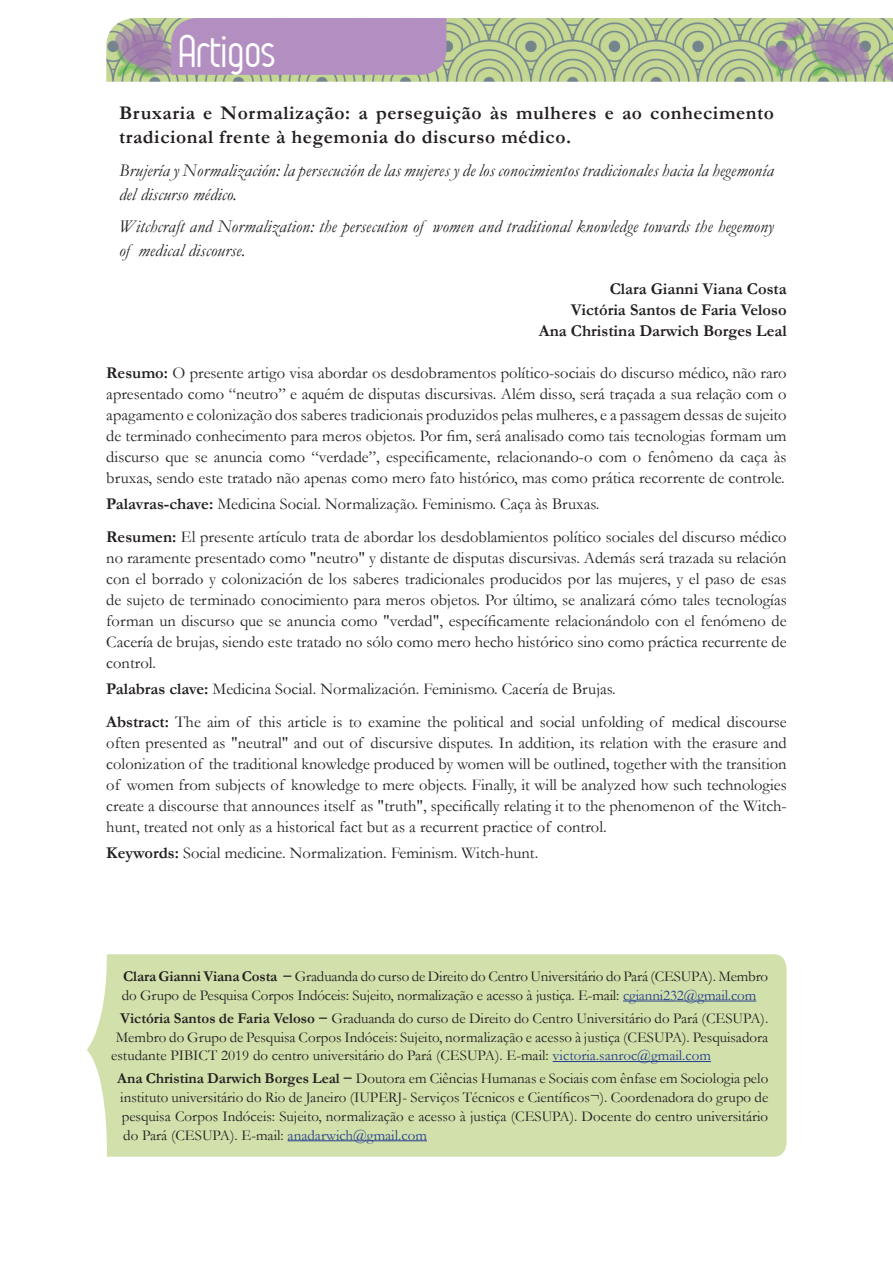
<style>
.page{position:relative;width:893px;height:1263px;background:#fff}
.page>*{position:absolute;margin:0;border:0;box-sizing:border-box;transform-origin:0 0}
.t1{font:45px "Leger";letter-spacing:-.01em;color:#fff}
.Título_Abertura{font:700 19.5px/24px "Garamond";letter-spacing:.03em;color:#231f20}
.Título_1-imgs{font:italic 18px/24px "Garamond";letter-spacing:.01em;color:#231f20}
.Resumo{font:16.5px/21px "Garamond";color:#231f20;text-align:justify}
.Nome_Autor{font:700 16.5px "Garamond";color:#231f20}
.t2{font:15px/18.8px "Garamond";color:#231f20}
.s1{font-weight:700}
.s2{color:#253f8e}
</style>
<div class="page">
<img style="left:106px;top:18px;width:787px;height:64px">
<div style="left:171px;top:18px;width:275px;height:57px;background:#b28fc0"></div>
<div style="left:87px;top:954px;width:700px;height:203px;background:#d2e0ac"></div>
<hr style="left:623px;top:1001px;width:133px;height:1px;background:#253f8e">
<hr style="left:553px;top:1061px;width:158px;height:1px;background:#253f8e">
<hr style="left:288px;top:1140px;width:139px;height:1px;background:#253f8e">
<p class="t1" style="left:179px;top:26px;width:98px">Artigos</p>
<p class="Título_Abertura" style="left:119px;top:101px;width:656px">Bruxaria e Normalização: a perseguição às mulheres e ao conhecimento tradicional frente à hegemonia do discurso médico.</p>
<p class="Título_1-imgs" style="left:119px;top:157px;width:656px">Brujería y Normalización: la persecución de las mujeres y de los conocimientos tradicionales hacia la hegemonía del discurso médico.</p>
<p class="Título_1-imgs" style="left:119px;top:214px;width:656px">Witchcraft and Normalization: the persecution of women and traditional knowledge towards the hegemony of medical discourse.</p>
<p class="Nome_Autor" style="left:610px;top:278px;width:178px">Clara Gianni Viana Costa</p>
<p class="Nome_Autor" style="left:571px;top:299px;width:217px">Victória Santos de Faria Veloso</p>
<p class="Nome_Autor" style="left:539px;top:320px;width:249px">Ana Christina Darwich Borges Leal</p>
<p class="Resumo" style="left:106px;top:362px;width:682px"><span class="s1">Resumo:</span> O presente artigo visa abordar os desdobramentos político-sociais do discurso médico, não raro apresentado como “neutro” e aquém de disputas discursivas. Além disso, será traçada a sua relação com o apagamento e colonização dos saberes tradicionais produzidos pelas mulheres, e a passagem dessas de sujeito de terminado conhecimento para meros objetos. Por fim, será analisado como tais tecnologias formam um discurso que se anuncia como “verdade”, especificamente, relacionando-o com o fenômeno da caça às bruxas, sendo este tratado não apenas como mero fato histórico, mas como prática recorrente de controle.</p>
<p class="Resumo" style="left:106px;top:492px;width:495px"><span class="s1">Palavras-chave:</span> Medicina Social. Normalização. Feminismo. Caça às Bruxas.</p>
<p class="Resumo" style="left:106px;top:526px;width:682px"><span class="s1">Resumen:</span> El presente artículo trata de abordar los desdoblamientos político sociales del discurso médico no raramente presentado como "neutro" y distante de disputas discursivas. Además será trazada su relación con el borrado y colonización de los saberes tradicionales producidos por las mujeres, y el paso de esas de sujeto de terminado conocimiento para meros objetos. Por último, se analizará cómo tales tecnologías forman un discurso que se anuncia como "verdad", específicamente relacionándolo con el fenómeno de Cacería de brujas, siendo este tratado no sólo como mero hecho histórico sino como práctica recurrente de control.</p>
<p class="Resumo" style="left:106px;top:677px;width:511px"><span class="s1">Palabras clave:</span> Medicina Social. Normalización. Feminismo. Cacería de Brujas.</p>
<p class="Resumo" style="left:106px;top:711px;width:682px"><span class="s1">Abstract:</span> The aim of this article is to examine the political and social unfolding of medical discourse often presented as "neutral" and out of discursive disputes. In addition, its relation with the erasure and colonization of the traditional knowledge produced by women will be outlined, together with the transition of women from subjects of knowledge to mere objects. Finally, it will be analyzed how such technologies create a discourse that announces itself as "truth", specifically relating it to the phenomenon of the Witch&shy;hunt, treated not only as a historical fact but as a recurrent practice of control.</p>
<p class="Resumo" style="left:106px;top:841px;width:434px"><span class="s1">Keywords:</span> Social medicine. Normalization. Feminism. Witch-hunt.</p>
<p class="t2" style="left:122px;top:967px;width:648px"><span class="s1">Clara Gianni Viana Costa −</span> Graduanda do curso de Direito do Centro Universitário do Pará (CESUPA). Membro do Grupo de Pesquisa Corpos Indóceis: Sujeito, normalização e acesso à justiça. E-mail: <span class="s2">cgianni232@gmail.com</span></p>
<p class="t2" style="left:120px;top:1008px;width:650px"><span class="s1">Victória Santos de Faria Veloso −</span> Graduanda do curso de Direito do Centro Universitário do Pará (CESUPA).</p>
<p class="t2" style="left:116px;top:1027px;width:654px">Membro do Grupo de Pesquisa Corpos Indóceis: Sujeito, normalização e acesso à justiça (CESUPA). Pesquisadora</p>
<p class="t2" style="left:111px;top:1046px;width:601px">estudante PIBICT 2019 do centro universitário do Pará (CESUPA). E-mail: <span class="s2">victoria.sanroc@gmail.com</span></p>
<p class="t2" style="left:117px;top:1069px;width:653px;text-align:justify"><span class="s1">Ana Christina Darwich Borges Leal −</span> Doutora em Ciências Humanas e Sociais com ênfase em Sociologia pelo instituto universitário do Rio de Janeiro (IUPERJ- Serviços Técnicos e Científicos¬). Coordenadora do grupo de pesquisa Corpos Indóceis: Sujeito, normalização e acesso à justiça (CESUPA). Docente do centro universitário do Pará (CESUPA). E-mail: <span class="s2">anadarwich@gmail.com</span></p>
</div>
